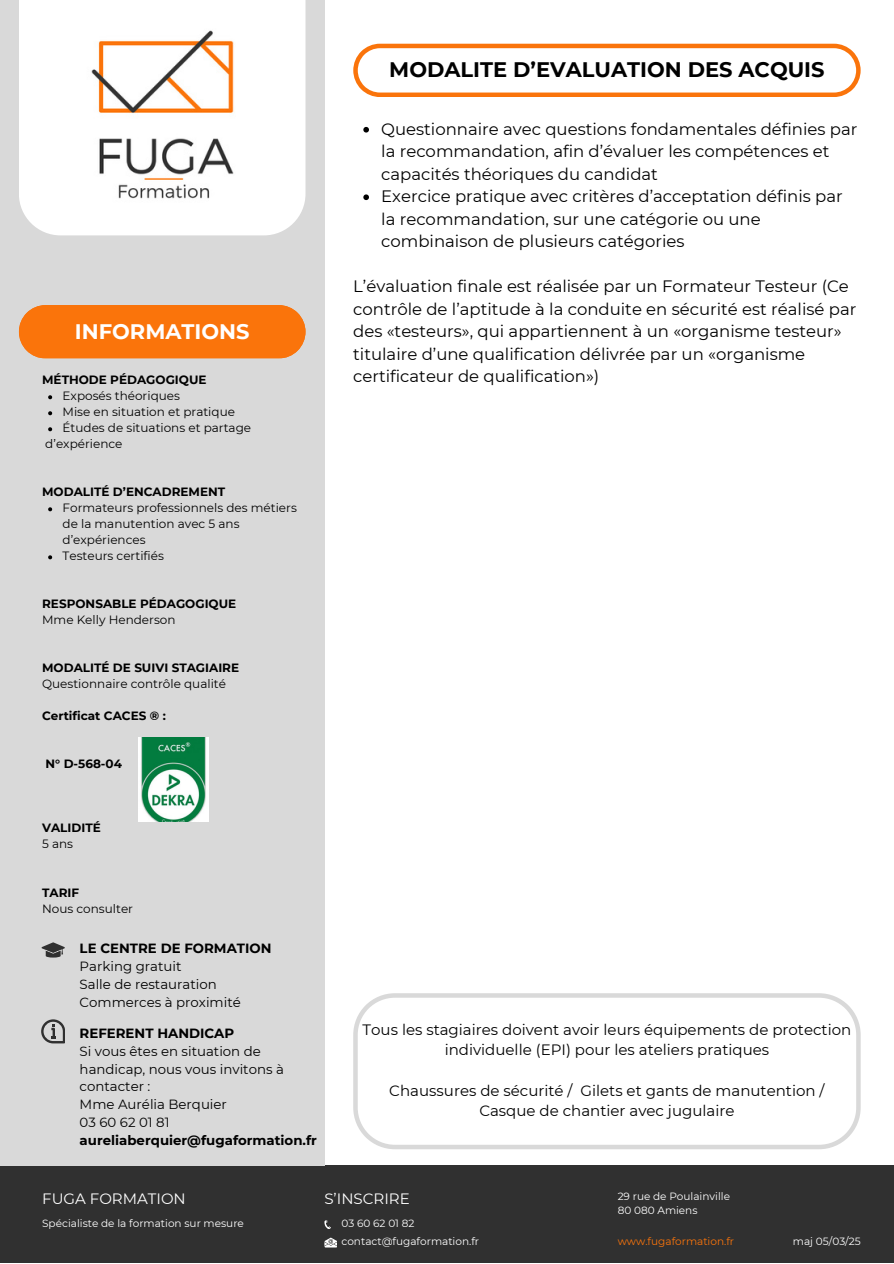
<style>
.page{position:relative;width:894px;height:1264px;background:#fff}
.page>*{position:absolute;margin:0;border:0;box-sizing:border-box;transform-origin:0 0}
.t1{font:700 21px "Montserrat";color:#000}
.t2{font:700 21px "Montserrat";color:#fff}
.t3{font:16.5px/22.5px "Montserrat";color:#000}
.t4{font:15px/20.2px "Montserrat";color:#000;text-align:center}
.t5{font:15px "Montserrat";color:#fff}
.t6{font:13.35px/17.7px "Montserrat";color:#000}
.t7{font:12px/16px "Montserrat";color:#000}
.t8{font:700 12px/16px "Montserrat";color:#000}
.t9{font:10.5px "Montserrat";color:#fff}
.t10{font:10.5px "Montserrat";color:#fa740b}
.s1{font-weight:400}
.s2{font-weight:700}
</style>
<div class="page">
<div style="left:0;top:1165px;width:893px;height:98px;background:#303030"></div>
<div style="left:0;top:0;width:324px;height:1165px;background:#d9d9d9"></div>
<div style="left:19px;top:0;width:286px;height:235px;background:#fff"></div>
<img style="left:75px;top:29px;width:175px;height:175px">
<svg style="left:324px;top:1220px;width:7px;height:9px"></svg>
<svg style="left:324px;top:1237px;width:13px;height:10px"></svg>
<svg style="left:42px;top:942px;width:23px;height:15px"></svg>
<svg style="left:41px;top:1019px;width:24px;height:23px"></svg>
<svg style="left:353px;top:993px;width:507px;height:156px"></svg>
<div style="left:19px;top:305px;width:286px;height:53px;background:#fa740b"></div>
<svg style="left:363px;top:127px;width:6px;height:5px"></svg>
<svg style="left:363px;top:194px;width:6px;height:6px"></svg>
<svg style="left:353px;top:44px;width:507px;height:53px"></svg>
<svg style="left:48px;top:395px;width:4px;height:4px"></svg>
<svg style="left:48px;top:411px;width:4px;height:4px"></svg>
<svg style="left:48px;top:427px;width:4px;height:4px"></svg>
<svg style="left:48px;top:507px;width:4px;height:4px"></svg>
<svg style="left:48px;top:555px;width:4px;height:4px"></svg>
<img style="left:139px;top:737px;width:69px;height:84px">
<p class="t2" style="left:75px;top:318px;width:176px">INFORMATIONS</p>
<h6 class="t8" style="left:42px;top:372px;width:166px">MÉTHODE PÉDAGOGIQUE</h6>
<p class="t7" style="left:63px;top:388px;width:119px">Exposés théoriques</p>
<h6 class="t7" style="left:63px;top:404px;width:174px">Mise en situation et pratique</h6>
<h1 class="t7" style="left:63px;top:420px;width:190px">Études de situations et partage</h1>
<p class="t7" style="left:45px;top:436px;width:79px">d’expérience</p>
<p class="t8" style="left:42px;top:484px;width:184px">MODALITÉ D’ENCADREMENT</p>
<h3 class="t7" style="left:63px;top:500px;width:236px">Formateurs professionnels des métiers de la manutention avec 5 ans d’expériences</h3>
<h3 class="t7" style="left:63px;top:548px;width:103px">Testeurs certifiés</h3>
<p class="t8" style="left:42px;top:596px;width:196px">RESPONSABLE PÉDAGOGIQUE<br><span class="s1">Mme Kelly Henderson</span></p>
<h2 class="t7" style="left:42px;top:660px;width:198px"><span class="s2">MODALITÉ DE SUIVI STAGIAIRE<br></span>Questionnaire contrôle qualité</h2>
<p class="t8" style="left:42px;top:708px;width:125px">Certificat CACES ® :</p>
<h2 class="t8" style="left:46px;top:756px;width:78px">N° D-568-04</h2>
<p class="t1" style="left:389px;top:57px;width:436px">MODALITE D’EVALUATION DES ACQUIS</p>
<h6 class="t3" style="left:381px;top:118px;width:477px">Questionnaire avec questions fondamentales définies par la recommandation, afin d’évaluer les compétences et capacités théoriques du candidat</h6>
<h6 class="t3" style="left:381px;top:185px;width:463px">Exercice pratique avec critères d’acceptation définis par la recommandation, sur une catégorie ou une combinaison de plusieurs catégories</h6>
<p class="t3" style="left:353px;top:275px;width:504px">L’évaluation finale est réalisée par un Formateur Testeur (Ce contrôle de l’aptitude à la conduite en sécurité est réalisé par des «testeurs», qui appartiennent à un «organisme testeur» titulaire d’une qualification délivrée par un «organisme certificateur de qualification»)</p>
<p class="t8" style="left:42px;top:820px;width:60px">VALIDITÉ<br><span class="s1">5 ans</span></p>
<p class="t7" style="left:42px;top:884px;width:92px"><span class="s2">TARIF<br></span>Nous consulter</p>
<h6 class="t6" style="left:80px;top:939px;width:193px"><span class="s2">LE CENTRE DE FORMATION<br></span>Parking gratuit<br>Salle de restauration<br>Commerces à proximité</h6>
<h5 class="t6" style="left:80px;top:1024px;width:239px"><span class="s2">REFERENT HANDICAP<br></span>Si vous êtes en situation de handicap, nous vous invitons à contacter :<br>Mme Aurélia Berquier<br>03 60 62 01 81 <span class="s2">aureliaberquier@fugaformation.fr</span></h5>
<p class="t4" style="left:362px;top:1019px;width:490px">Tous les stagiaires doivent avoir leurs équipements de protection individuelle (EPI) pour les ateliers pratiques</p>
<p class="t4" style="left:389px;top:1080px;width:436px">Chaussures de sécurité / Gilets et gants de manutention /<br>Casque de chantier avec jugulaire</p>
<h6 class="t5" style="left:42px;top:1189px;width:145px">FUGA FORMATION</h6>
<h4 class="t9" style="left:42px;top:1217px;width:203px">Spécialiste de la formation sur mesure</h4>
<h1 class="t5" style="left:324px;top:1189px;width:87px">S’INSCRIRE</h1>
<h4 class="t9" style="left:341px;top:1234px;width:139px">contact@fugaformation.fr</h4>
<p class="t9" style="left:341px;top:1217px;width:74px">03 60 62 01 82</p>
<p class="t9" style="left:617px;top:1189px;width:114px">29 rue de Poulainville</p>
<p class="t9" style="left:617px;top:1203px;width:81px">80 080 Amiens</p>
<h6 class="t10" style="left:617px;top:1234px;width:118px">www.fugaformation.fr</h6>
<h4 class="t9" style="left:792px;top:1234px;width:69px">maj 05/03/25</h4>
</div>
